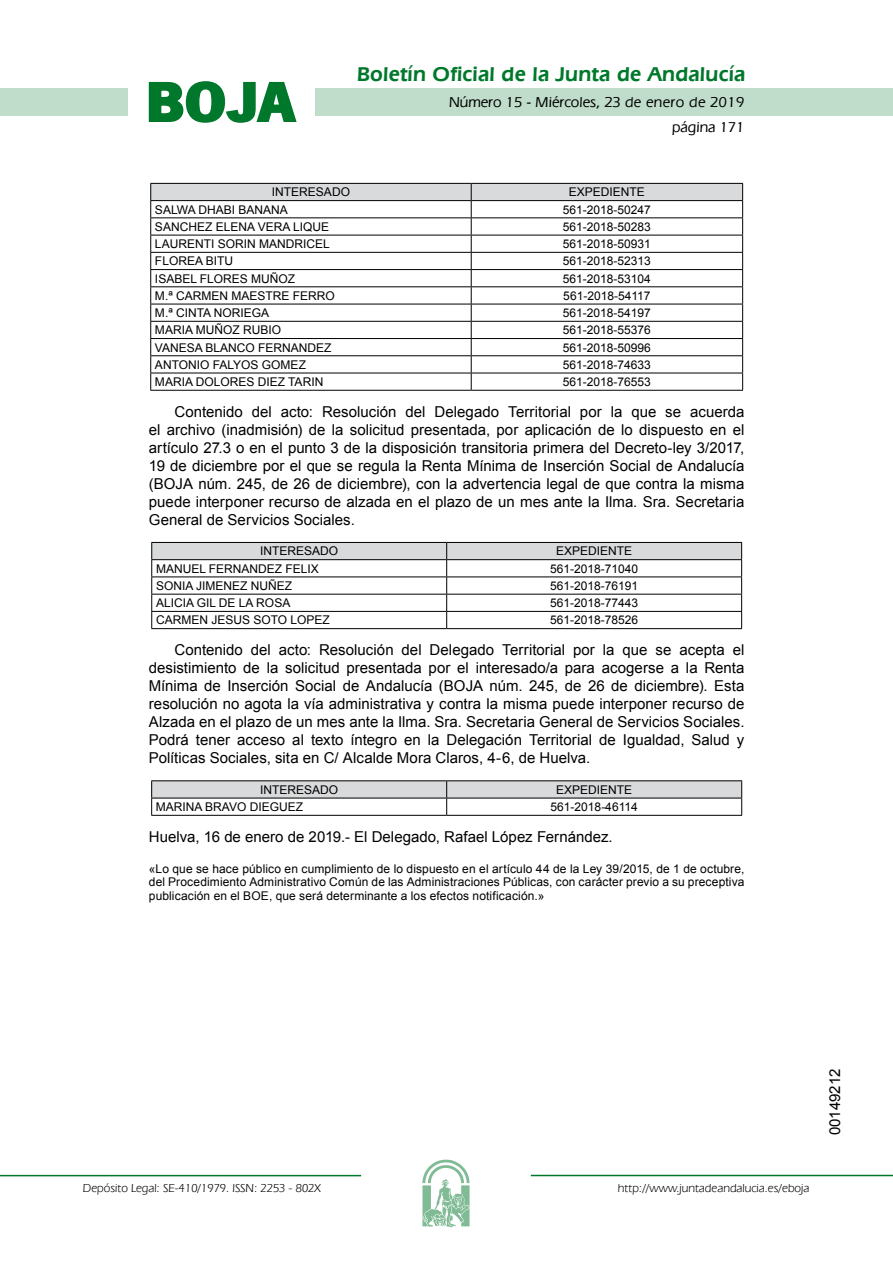
<style>
.page{position:relative;width:893px;height:1263px;background:#fff}
.page>*{position:absolute;margin:0;border:0;box-sizing:border-box;transform-origin:0 0}
.t1{font:700 57.75px "News Got T";color:#00782c;scale:1.14 1}
.t2{font:600 21px "Eras IT Cby BT";letter-spacing:.01em;color:#00782c}
.t3{font:15px/18px "Arial";color:#000;text-align:justify}
.t4{font:500 15px/24.5px "Eras IT Cby BT";color:#000;text-align:right}
.t5{font:12px/13.5px "Arial";color:#000;text-align:justify}
.t6{font:12px "Eras IT Cby BT";color:#000}
</style>
<div class="page">
<div style="left:315px;top:88px;width:577px;height:28px;background:#bfddca"></div>
<div style="left:0;top:88px;width:128px;height:28px;background:#bfddca"></div>
<hr style="left:0;top:1175px;width:361px;height:1px;background:#00782c">
<svg style="left:422px;top:1159px;width:47px;height:68px"></svg>
<hr style="left:531px;top:1175px;width:361px;height:1px;background:#00782c">
<svg style="left:148px;top:81px;width:149px;height:42px"></svg>
<svg style="left:150px;top:183px;width:593px;height:207px"></svg>
<hr style="left:150px;top:390px;width:321px;height:1px;background:#000">
<hr style="left:471px;top:390px;width:272px;height:1px;background:#000">
<svg style="left:151px;top:542px;width:591px;height:86px"></svg>
<hr style="left:151px;top:628px;width:295px;height:1px;background:#000">
<hr style="left:446px;top:628px;width:296px;height:1px;background:#000">
<hr style="left:151px;top:780px;width:295px;height:1px;background:#000">
<hr style="left:446px;top:780px;width:296px;height:1px;background:#000">
<svg style="left:151px;top:781px;width:591px;height:34px"></svg>
<hr style="left:151px;top:815px;width:295px;height:1px;background:#000">
<hr style="left:446px;top:815px;width:296px;height:1px;background:#000">
<h1 class="t1" style="left:145px;top:68px;width:133px">BOJA</h1>
<h2 class="t2" style="left:357px;top:62px;width:390px">Boletín Oficial de la Junta de Andalucía</h2>
<p class="t4" style="left:449px;top:90px;width:297px">Número 15 - Miércoles, 23 de enero de 2019 página 171</p>
<p class="t5" style="left:272px;top:186px;width:80px">INTERESADO</p>
<p class="t5" style="left:569px;top:186px;width:78px">EXPEDIENTE</p>
<p class="t5" style="left:155px;top:203px;width:134px">SALWA DHABI BANANA</p>
<p class="t5" style="left:563px;top:203px;width:90px">561-2018-50247</p>
<p class="t5" style="left:155px;top:220px;width:176px">SANCHEZ ELENA VERA LIQUE</p>
<p class="t5" style="left:563px;top:220px;width:90px">561-2018-50283</p>
<p class="t5" style="left:155px;top:237px;width:176px">LAURENTI SORIN MANDRICEL</p>
<p class="t5" style="left:563px;top:237px;width:90px">561-2018-50931</p>
<p class="t5" style="left:155px;top:254px;width:80px">FLOREA BITU</p>
<p class="t5" style="left:563px;top:254px;width:90px">561-2018-52313</p>
<p class="t5" style="left:155px;top:272px;width:142px">ISABEL FLORES MUÑOZ</p>
<p class="t5" style="left:563px;top:272px;width:90px">561-2018-53104</p>
<p class="t5" style="left:155px;top:289px;width:181px">M.ª CARMEN MAESTRE FERRO</p>
<p class="t5" style="left:563px;top:289px;width:89px">561-2018-54117</p>
<p class="t5" style="left:155px;top:306px;width:116px">M.ª CINTA NORIEGA</p>
<p class="t5" style="left:563px;top:306px;width:90px">561-2018-54197</p>
<p class="t5" style="left:155px;top:323px;width:128px">MARIA MUÑOZ RUBIO</p>
<p class="t5" style="left:563px;top:323px;width:90px">561-2018-55376</p>
<p class="t5" style="left:155px;top:341px;width:178px">VANESA BLANCO FERNANDEZ</p>
<p class="t5" style="left:563px;top:341px;width:90px">561-2018-50996</p>
<p class="t5" style="left:155px;top:358px;width:152px">ANTONIO FALYOS GOMEZ</p>
<p class="t5" style="left:563px;top:358px;width:90px">561-2018-74633</p>
<p class="t5" style="left:155px;top:375px;width:170px">MARIA DOLORES DIEZ TARIN</p>
<p class="t5" style="left:563px;top:375px;width:90px">561-2018-76553</p>
<p class="t3" style="left:149px;top:403px;width:597px;text-indent:26px">Contenido del acto: Resolución del Delegado Territorial por la que se acuerda el archivo (inadmisión) de la solicitud presentada, por aplicación de lo dispuesto en el artículo 27.3 o en el punto 3 de la disposición transitoria primera del Decreto-ley 3/2017, 19 de diciembre por el que se regula la Renta Mínima de Inserción Social de Andalucía (BOJA núm. 245, de 26 de diciembre), con la advertencia legal de que contra la misma puede interponer recurso de alzada en el plazo de un mes ante la Ilma. Sra. Secretaria General de Servicios Sociales.</p>
<p class="t5" style="left:260px;top:545px;width:80px">INTERESADO</p>
<p class="t5" style="left:556px;top:545px;width:78px">EXPEDIENTE</p>
<p class="t5" style="left:156px;top:562px;width:164px">MANUEL FERNANDEZ FELIX</p>
<p class="t5" style="left:550px;top:562px;width:90px">561-2018-71040</p>
<p class="t5" style="left:156px;top:579px;width:138px">SONIA JIMENEZ NUÑEZ</p>
<p class="t5" style="left:550px;top:579px;width:90px">561-2018-76191</p>
<p class="t5" style="left:156px;top:596px;width:136px">ALICIA GIL DE LA ROSA</p>
<p class="t5" style="left:550px;top:596px;width:90px">561-2018-77443</p>
<p class="t5" style="left:156px;top:614px;width:175px">CARMEN JESUS SOTO LOPEZ</p>
<p class="t5" style="left:550px;top:614px;width:90px">561-2018-78526</p>
<p class="t3" style="left:149px;top:641px;width:597px;text-indent:26px">Contenido del acto: Resolución del Delegado Territorial por la que se acepta el desistimiento de la solicitud presentada por el interesado/a para acogerse a la Renta Mínima de Inserción Social de Andalucía (BOJA núm. 245, de 26 de diciembre). Esta resolución no agota la vía administrativa y contra la misma puede interponer recurso de Alzada en el plazo de un mes ante la Ilma. Sra. Secretaria General de Servicios Sociales.<br>Podrá tener acceso al texto íntegro en la Delegación Territorial de Igualdad, Salud y Políticas Sociales, sita en C/ Alcalde Mora Claros, 4-6, de Huelva.</p>
<p class="t5" style="left:260px;top:783px;width:80px">INTERESADO</p>
<p class="t5" style="left:556px;top:783px;width:78px">EXPEDIENTE</p>
<p class="t5" style="left:156px;top:800px;width:149px">MARINA BRAVO DIEGUEZ</p>
<p class="t5" style="left:550px;top:800px;width:89px">561-2018-46114</p>
<p class="t3" style="left:149px;top:828px;width:465px">Huelva, 16 de enero de 2019.- El Delegado, Rafael López Fernández.</p>
<p class="t5" style="left:149px;top:862px;width:597px">«Lo que se hace público en cumplimiento de lo dispuesto en el artículo 44 de la Ley 39/2015, de 1 de octubre, del Procedimiento Administrativo Común de las Administraciones Públicas, con carácter previo a su preceptiva publicación en el BOE, que será determinante a los efectos notificación.»</p>
<p class="t6" style="left:83px;top:1181px;width:239px">Depósito Legal: SE-410/1979. ISSN: 2253 - 802X</p>
<p class="t6" style="left:618px;top:1181px;width:193px">http://www.juntadeandalucia.es/eboja</p>
<p class="t3" style="left:826px;top:1135px;width:68px;rotate:-90deg">00149212</p>
</div>
